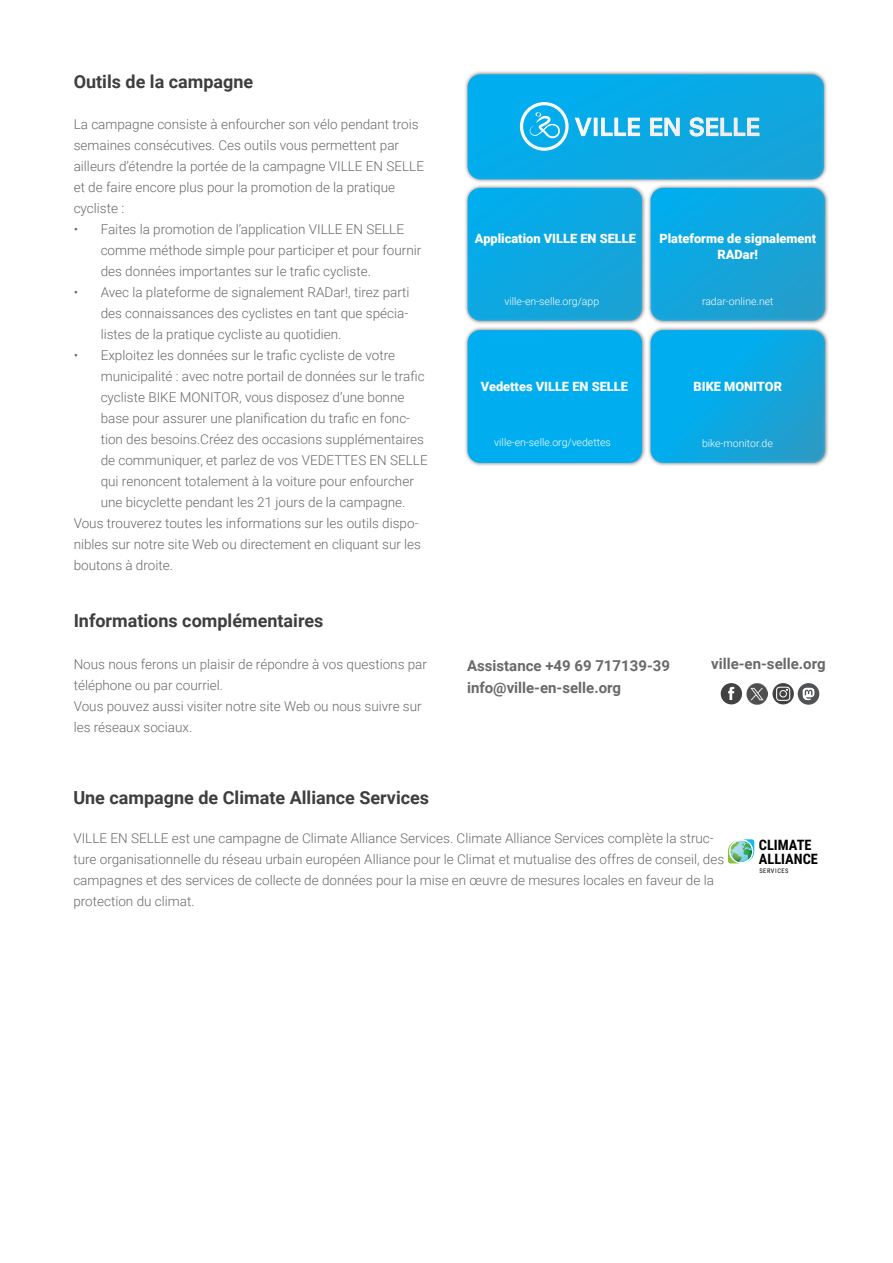
<style>
.page{position:relative;width:893px;height:1263px;background:#fff}
.page>*{position:absolute;margin:0;border:0;box-sizing:border-box;transform-origin:0 0}
.t1{font:700 18px "Roboto";color:#3e3e3f}
.t2{font:700 15px "Roboto";color:#69696c}
.t3{font:700 14.4px/13.8px "Roboto Condensed";color:#000001}
.t4{font:300 13.5px/21px "Roboto";color:#69696c}
.t5{font:900 12.75px/15.3px "Roboto";color:#fff;text-align:center}
.Links_im_blauen_Feld{font:300 10.5px "Roboto";color:#fff}
.t6{font:6.3px "Roboto Condensed";letter-spacing:.1em;color:#000001}
</style>
<div class="page">
<svg style="left:728px;top:839px;width:26px;height:24px"></svg>
<svg style="left:721px;top:683px;width:21px;height:21px"></svg>
<svg style="left:798px;top:683px;width:21px;height:22px"></svg>
<svg style="left:803px;top:688px;width:11px;height:12px"></svg>
<img style="left:746px;top:683px;width:22px;height:22px">
<svg style="left:772px;top:683px;width:22px;height:21px"></svg>
<div style="left:776px;top:687px;width:14px;height:14px;border:1px solid #fff;border-radius:3px"></div>
<div style="left:779px;top:690px;width:8px;height:7px;border:1px solid #fff;border-radius:50%"></div>
<div style="left:647px;top:326px;width:182px;height:141px;background:#231f20;opacity:.6"></div>
<svg style="left:651px;top:330px;width:174px;height:133px;background:#0ca8e2"></svg>
<div style="left:464px;top:326px;width:182px;height:141px;background:#231f20;opacity:.6"></div>
<div style="left:468px;top:330px;width:174px;height:133px;background:#00aeef;border-radius:13px"></div>
<div style="left:647px;top:184px;width:182px;height:140px;background:#231f20;opacity:.6"></div>
<div style="left:651px;top:188px;width:174px;height:133px;background:linear-gradient(to right,#07aae7,#1fa0d1);border-radius:13px"></div>
<div style="left:464px;top:184px;width:182px;height:140px;background:#231f20;opacity:.6"></div>
<div style="left:468px;top:188px;width:174px;height:133px;background:linear-gradient(to right,#05abe9,#16a4d9);border-radius:13px"></div>
<div style="left:464px;top:71px;width:364px;height:112px;background:#231f20;opacity:.6"></div>
<div style="left:468px;top:74px;width:356px;height:105px;background:#0aa9e5;border-radius:13px"></div>
<svg style="left:520px;top:102px;width:72px;height:49px"></svg>
<hr style="left:594px;top:118px;width:3px;height:18px;background:#fff">
<svg style="left:601px;top:117px;width:40px;height:20px"></svg>
<svg style="left:650px;top:117px;width:30px;height:20px"></svg>
<svg style="left:689px;top:117px;width:70px;height:20px"></svg>
<p class="t1" style="left:74px;top:69px;width:181px">Outils de la campagne</p>
<p class="t4" style="left:74px;top:113px;width:352px">La campagne consiste à enfourcher son vélo pendant trois semaines consécutives. Ces outils vous permettent par ailleurs d’étendre la portée de la campagne VILLE EN SELLE et de faire encore plus pour la promotion de la pratique cycliste :</p>
<p class="t4" style="left:101px;top:218px;width:322px;text-indent:-27px">• Faites la promotion de l’application VILLE EN SELLE comme méthode simple pour participer et pour fournir des données importantes sur le trafic cycliste.</p>
<p class="t4" style="left:101px;top:281px;width:310px;text-align:justify;text-indent:-27px">• Avec la plateforme de signalement RADar!, tirez parti des connaissances des cyclistes en tant que spécia&shy;listes de la pratique cycliste au quotidien.</p>
<p class="t4" style="left:101px;top:344px;width:328px;text-indent:-27px">• Exploitez les données sur le trafic cycliste de votre municipalité : avec notre portail de données sur le trafic cycliste BIKE MONITOR, vous disposez d’une bonne base pour assurer une planification du trafic en fonc&shy;tion des besoins.Créez des occasions supplémentaires de communiquer, et parlez de vos VEDETTES EN SELLE qui renoncent totalement à la voiture pour enfourcher une bicyclette pendant les 21 jours de la campagne.</p>
<p class="t4" style="left:74px;top:512px;width:349px">Vous trouverez toutes les informations sur les outils dispo&shy;nibles sur notre site Web ou directement en cliquant sur les boutons à droite.</p>
<p class="t1" style="left:74px;top:608px;width:251px">Informations complémentaires</p>
<p class="t4" style="left:74px;top:653px;width:355px">Nous nous ferons un plaisir de répondre à vos questions par téléphone ou par courriel.<br>Vous pouvez aussi visiter notre site Web ou nous suivre sur les réseaux sociaux.</p>
<p class="t1" style="left:73px;top:785px;width:357px">Une campagne de Climate Alliance Services</p>
<p class="t5" style="left:475px;top:231px;width:163px">Application VILLE EN SELLE</p>
<p class="t5" style="left:659px;top:231px;width:158px">Plateforme de signalement<br>RADar!</p>
<p class="Links_im_blauen_Feld" style="left:504px;top:294px;width:96px">ville-en-selle.org/app</p>
<p class="Links_im_blauen_Feld" style="left:702px;top:294px;width:73px">radar-online.net</p>
<p class="t5" style="left:481px;top:378px;width:148px">Vedettes VILLE EN SELLE</p>
<p class="t5" style="left:694px;top:379px;width:90px">BIKE MONITOR</p>
<p class="Links_im_blauen_Feld" style="left:494px;top:434px;width:118px">ville-en-selle.org/vedettes</p>
<p class="Links_im_blauen_Feld" style="left:702px;top:436px;width:72px">bike-monitor.de</p>
<p class="t2" style="left:467px;top:655px;width:205px">Assistance +49 69 717139-39</p>
<p class="t2" style="left:711px;top:653px;width:116px">ville-en-selle.org</p>
<p class="t2" style="left:467px;top:677px;width:156px">info@ville-en-selle.org</p>
<p class="t4" style="left:73px;top:827px;width:652px">VILLE EN SELLE est une campagne de Climate Alliance Services. Climate Alliance Services complète la struc&shy;ture organisationnelle du réseau urbain européen Alliance pour le Climat et mutualise des offres de conseil, des campagnes et des services de collecte de données pour la mise en œuvre de mesures locales en faveur de la protection du climat.</p>
<p class="t3" style="left:759px;top:837px;width:61px">CLIMATE<br>ALLIANCE</p>
<p class="t6" style="left:759px;top:866px;width:31px">SERVICES</p>
</div>
